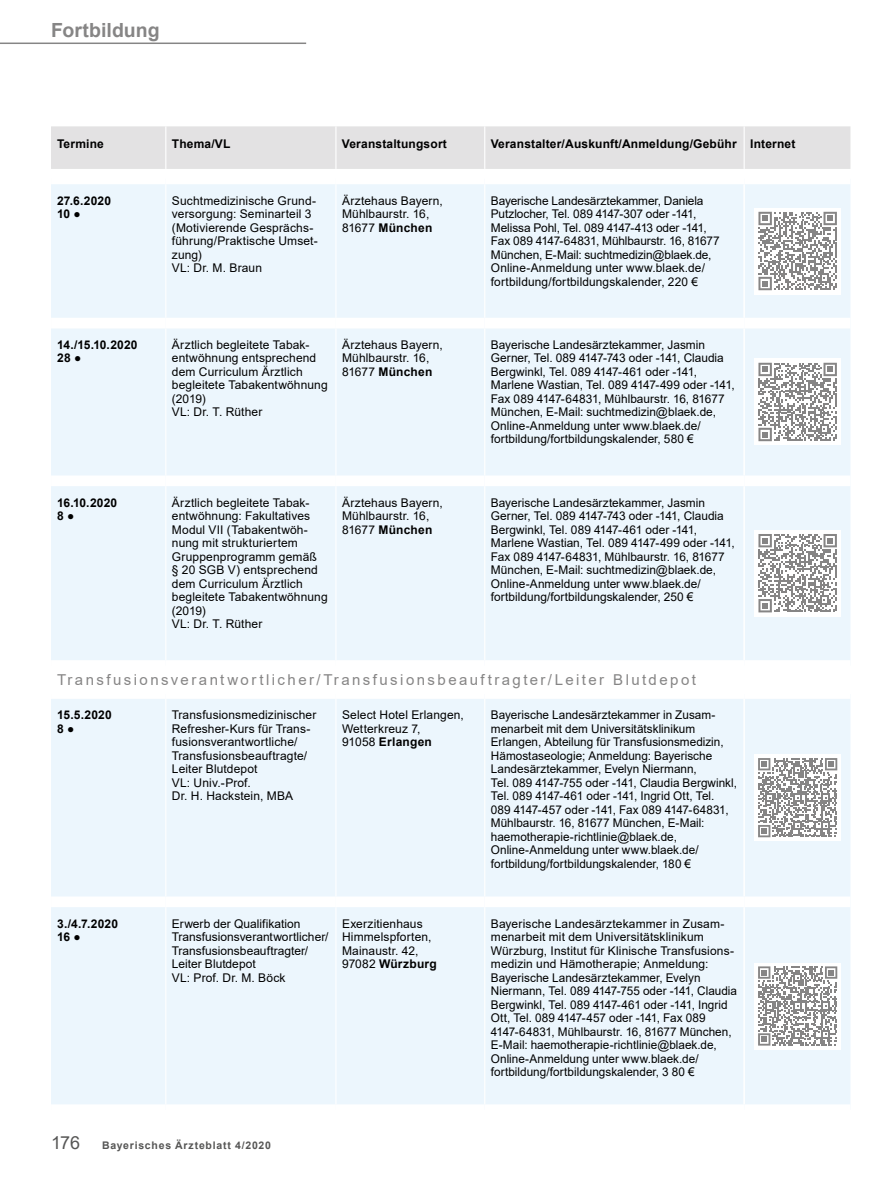
<style>
.page{position:relative;width:893px;height:1191px;background:#fff}
.page>*{position:absolute;margin:0;border:0;box-sizing:border-box;transform-origin:0 0}
.t1{font:700 19.5px "Arial";color:#868585}
.t2{font:15px "Arial";letter-spacing:.16em;color:#868585}
.t3{font:12px/13.5px "Arial";letter-spacing:.005em;color:#000}
.t4{font:700 12px/13.5px "Arial";letter-spacing:.015em;color:#000}
.t5{font:700 10.5px "Arial";letter-spacing:.075em;color:#565655}
.s1{font-weight:700}
.s2{font-weight:400;font-size:18px}
</style>
<div class="page">
<hr style="left:0;top:43px;width:306px;height:1px;background:#868585">
<div style="left:51px;top:126px;width:799px;height:43px;background:#e3e2e3"></div>
<hr style="left:165px;top:126px;width:1px;height:43px;background:#fff">
<hr style="left:335px;top:126px;width:1px;height:43px;background:#fff">
<hr style="left:484px;top:126px;width:1px;height:43px;background:#fff">
<hr style="left:744px;top:126px;width:1px;height:43px;background:#fff">
<div style="left:51px;top:184px;width:799px;height:920px;background:#ecf6fd"></div>
<div style="left:51px;top:665px;width:799px;height:28px;background:#fff"></div>
<hr style="left:165px;top:184px;width:1px;height:134px;background:#fff">
<hr style="left:335px;top:184px;width:1px;height:134px;background:#fff">
<hr style="left:484px;top:184px;width:1px;height:134px;background:#fff">
<hr style="left:165px;top:328px;width:1px;height:147px;background:#fff">
<hr style="left:335px;top:328px;width:1px;height:147px;background:#fff">
<hr style="left:484px;top:328px;width:1px;height:147px;background:#fff">
<hr style="left:165px;top:486px;width:1px;height:174px;background:#fff">
<hr style="left:335px;top:486px;width:1px;height:174px;background:#fff">
<hr style="left:484px;top:486px;width:1px;height:174px;background:#fff">
<div style="left:166px;top:688px;width:170px;height:11px;background:#fff"></div>
<div style="left:336px;top:688px;width:149px;height:11px;background:#fff"></div>
<div style="left:485px;top:688px;width:259px;height:11px;background:#fff"></div>
<div style="left:744px;top:688px;width:106px;height:11px;background:#fff"></div>
<div style="left:166px;top:896px;width:170px;height:11px;background:#fff"></div>
<div style="left:336px;top:896px;width:149px;height:11px;background:#fff"></div>
<div style="left:485px;top:896px;width:259px;height:11px;background:#fff"></div>
<div style="left:744px;top:896px;width:106px;height:11px;background:#fff"></div>
<hr style="left:335px;top:699px;width:1px;height:197px;background:#fff">
<hr style="left:484px;top:699px;width:1px;height:197px;background:#fff">
<hr style="left:335px;top:907px;width:1px;height:197px;background:#fff">
<hr style="left:484px;top:907px;width:1px;height:197px;background:#fff">
<hr style="left:743px;top:699px;width:2px;height:197px;background:#fff">
<hr style="left:743px;top:907px;width:2px;height:197px;background:#fff">
<div style="left:51px;top:688px;width:115px;height:11px;background:#fff"></div>
<div style="left:51px;top:896px;width:115px;height:11px;background:#fff"></div>
<hr style="left:165px;top:699px;width:1px;height:197px;background:#fff">
<hr style="left:165px;top:907px;width:1px;height:197px;background:#fff">
<hr style="left:743px;top:184px;width:2px;height:134px;background:#fff">
<hr style="left:743px;top:328px;width:2px;height:147px;background:#fff">
<hr style="left:743px;top:486px;width:2px;height:174px;background:#fff">
<div style="left:51px;top:318px;width:115px;height:10px;background:#fff"></div>
<div style="left:166px;top:318px;width:170px;height:10px;background:#fff"></div>
<div style="left:336px;top:318px;width:149px;height:10px;background:#fff"></div>
<div style="left:485px;top:318px;width:259px;height:10px;background:#fff"></div>
<div style="left:744px;top:318px;width:106px;height:10px;background:#fff"></div>
<div style="left:51px;top:475px;width:115px;height:11px;background:#fff"></div>
<div style="left:166px;top:475px;width:170px;height:11px;background:#fff"></div>
<div style="left:336px;top:475px;width:149px;height:11px;background:#fff"></div>
<div style="left:485px;top:475px;width:259px;height:11px;background:#fff"></div>
<div style="left:744px;top:475px;width:106px;height:11px;background:#fff"></div>
<div style="left:51px;top:660px;width:115px;height:11px;background:#fff"></div>
<div style="left:166px;top:660px;width:170px;height:11px;background:#fff"></div>
<div style="left:336px;top:660px;width:149px;height:11px;background:#fff"></div>
<div style="left:485px;top:660px;width:259px;height:11px;background:#fff"></div>
<div style="left:744px;top:660px;width:106px;height:11px;background:#fff"></div>
<div style="left:755px;top:208px;width:86px;height:86px;background:#fff"></div>
<svg style="left:758px;top:212px;width:79px;height:78px"></svg>
<div style="left:755px;top:359px;width:86px;height:86px;background:#fff"></div>
<svg style="left:758px;top:363px;width:79px;height:78px"></svg>
<div style="left:755px;top:530px;width:86px;height:86px;background:#fff"></div>
<svg style="left:758px;top:534px;width:79px;height:78px"></svg>
<div style="left:755px;top:754px;width:86px;height:86px;background:#fff"></div>
<svg style="left:758px;top:758px;width:79px;height:79px"></svg>
<div style="left:755px;top:963px;width:86px;height:86px;background:#fff"></div>
<svg style="left:758px;top:966px;width:79px;height:79px"></svg>
<h1 class="t1" style="left:51px;top:16px;width:110px">Fortbildung</h1>
<p class="t4" style="left:57px;top:137px;width:48px">Termine</p>
<p class="t4" style="left:172px;top:137px;width:60px">Thema/VL</p>
<p class="t4" style="left:342px;top:137px;width:106px">Veranstaltungsort</p>
<p class="t4" style="left:491px;top:137px;width:306px">Veranstalter/Auskunft/Anmeldung/Gebühr Internet</p>
<p class="t4" style="left:57px;top:194px;width:55px">27.6.2020<br>10 ●</p>
<p class="t3" style="left:172px;top:194px;width:147px">Suchtmedizinische Grund&shy;versorgung: Seminarteil 3 (Motivierende Gesprächs&shy;führung/Praktische Umset&shy;zung)<br>VL: Dr. M. Braun</p>
<p class="t3" style="left:342px;top:194px;width:102px">Ärztehaus Bayern,<br>Mühlbaurstr. 16,<br>81677 <span class="s1">München</span></p>
<p class="t3" style="left:491px;top:194px;width:230px">Bayerische Landesärztekammer, Daniela Putzlocher, Tel. 089 4147-307 oder -141, Melissa Pohl, Tel. 089 4147-413 oder -141, Fax 089 4147-64831, Mühlbaurstr. 16, 81677<br>München, E-Mail: suchtmedizin@blaek.de, Online-Anmeldung unter www.blaek.de/ fortbildung/fortbildungskalender, 220 €</p>
<p class="t4" style="left:57px;top:338px;width:82px">14./15.10.2020<br>28 ●</p>
<p class="t3" style="left:172px;top:338px;width:157px">Ärztlich begleitete Tabak&shy;entwöhnung entsprechend dem Curriculum Ärztlich begleitete Tabakentwöhnung (2019)<br>VL: Dr. T. Rüther</p>
<p class="t3" style="left:342px;top:338px;width:102px">Ärztehaus Bayern,<br>Mühlbaurstr. 16,<br>81677 <span class="s1">München</span></p>
<p class="t3" style="left:491px;top:338px;width:245px">Bayerische Landesärztekammer, Jasmin Gerner, Tel. 089 4147-743 oder -141, Claudia Bergwinkl, Tel. 089 4147-461 oder -141, Marlene Wastian, Tel. 089 4147-499 oder -141, Fax 089 4147-64831, Mühlbaurstr. 16, 81677<br>München, E-Mail: suchtmedizin@blaek.de, Online-Anmeldung unter www.blaek.de/ fortbildung/fortbildungskalender, 580 €</p>
<p class="t4" style="left:57px;top:496px;width:62px">16.10.2020<br>8 ●</p>
<p class="t3" style="left:172px;top:495px;width:157px">Ärztlich begleitete Tabak&shy;entwöhnung: Fakultatives<br>Modul VII (Tabakentwöh&shy;nung mit strukturiertem<br>Gruppenprogramm gemäß<br>§ 20 SGB V) entsprechend dem Curriculum Ärztlich begleitete Tabakentwöhnung (2019)<br>VL: Dr. T. Rüther</p>
<p class="t3" style="left:342px;top:495px;width:102px">Ärztehaus Bayern,<br>Mühlbaurstr. 16,<br>81677 <span class="s1">München</span></p>
<p class="t3" style="left:491px;top:495px;width:245px">Bayerische Landesärztekammer, Jasmin Gerner, Tel. 089 4147-743 oder -141, Claudia Bergwinkl, Tel. 089 4147-461 oder -141, Marlene Wastian, Tel. 089 4147-499 oder -141, Fax 089 4147-64831, Mühlbaurstr. 16, 81677<br>München, E-Mail: suchtmedizin@blaek.de, Online-Anmeldung unter www.blaek.de/ fortbildung/fortbildungskalender, 250 €</p>
<p class="t2" style="left:57px;top:669px;width:640px">Transfusionsverantwortlicher/Transfusionsbeauftragter/Leiter Blutdepot</p>
<p class="t4" style="left:57px;top:708px;width:56px">15.5.2020<br>8 ●</p>
<p class="t3" style="left:172px;top:708px;width:146px">Transfusionsmedizinischer<br>Refresher-Kurs für Trans&shy;fusionsverantwortliche/<br>Transfusionsbeauftragte/<br>Leiter Blutdepot<br>VL: Univ.-Prof.<br>Dr. H. Hackstein, MBA</p>
<p class="t3" style="left:342px;top:708px;width:123px">Select Hotel Erlangen,<br>Wetterkreuz 7,<br>91058 <span class="s1">Erlangen</span></p>
<p class="t3" style="left:491px;top:708px;width:248px">Bayerische Landesärztekammer in Zusam&shy;menarbeit mit dem Universitätsklinikum Erlangen, Abteilung für Transfusionsmedizin, Hämostaseologie; Anmeldung: Bayerische Landesärztekammer, Evelyn Niermann,<br>Tel. 089 4147-755 oder -141, Claudia Bergwinkl, Tel. 089 4147-461 oder -141, Ingrid Ott, Tel.<br>089 4147-457 oder -141, Fax 089 4147-64831, Mühlbaurstr. 16, 81677 München, E-Mail: haemotherapie-richtlinie@blaek.de, Online-Anmeldung unter www.blaek.de/ fortbildung/fortbildungskalender, 180 €</p>
<p class="t4" style="left:57px;top:916px;width:62px">3./4.7.2020<br>16 ●</p>
<p class="t3" style="left:172px;top:916px;width:158px">Erwerb der Qualifikation<br>Transfusionsverantwortlicher/<br>Transfusionsbeauftragter/<br>Leiter Blutdepot<br>VL: Prof. Dr. M. Böck</p>
<p class="t3" style="left:342px;top:916px;width:96px">Exerzitienhaus<br>Himmelspforten,<br>Mainaustr. 42,<br>97082 <span class="s1">Würzburg</span></p>
<p class="t3" style="left:491px;top:916px;width:248px">Bayerische Landesärztekammer in Zusam&shy;menarbeit mit dem Universitätsklinikum Würzburg, Institut für Klinische Transfusions&shy;medizin und Hämotherapie; Anmeldung:<br>Bayerische Landesärztekammer, Evelyn Niermann, Tel. 089 4147-755 oder -141, Claudia Bergwinkl, Tel. 089 4147-461 oder -141, Ingrid Ott, Tel. 089 4147-457 oder -141, Fax 089<br>4147-64831, Mühlbaurstr. 16, 81677 München, E-Mail: haemotherapie-richtlinie@blaek.de, Online-Anmeldung unter www.blaek.de/ fortbildung/fortbildungskalender, 3 80 €</p>
<p class="t5" style="left:51px;top:1137px;width:221px"><span class="s2">176</span> Bayerisches Ärzteblatt 4/2020</p>
</div>
